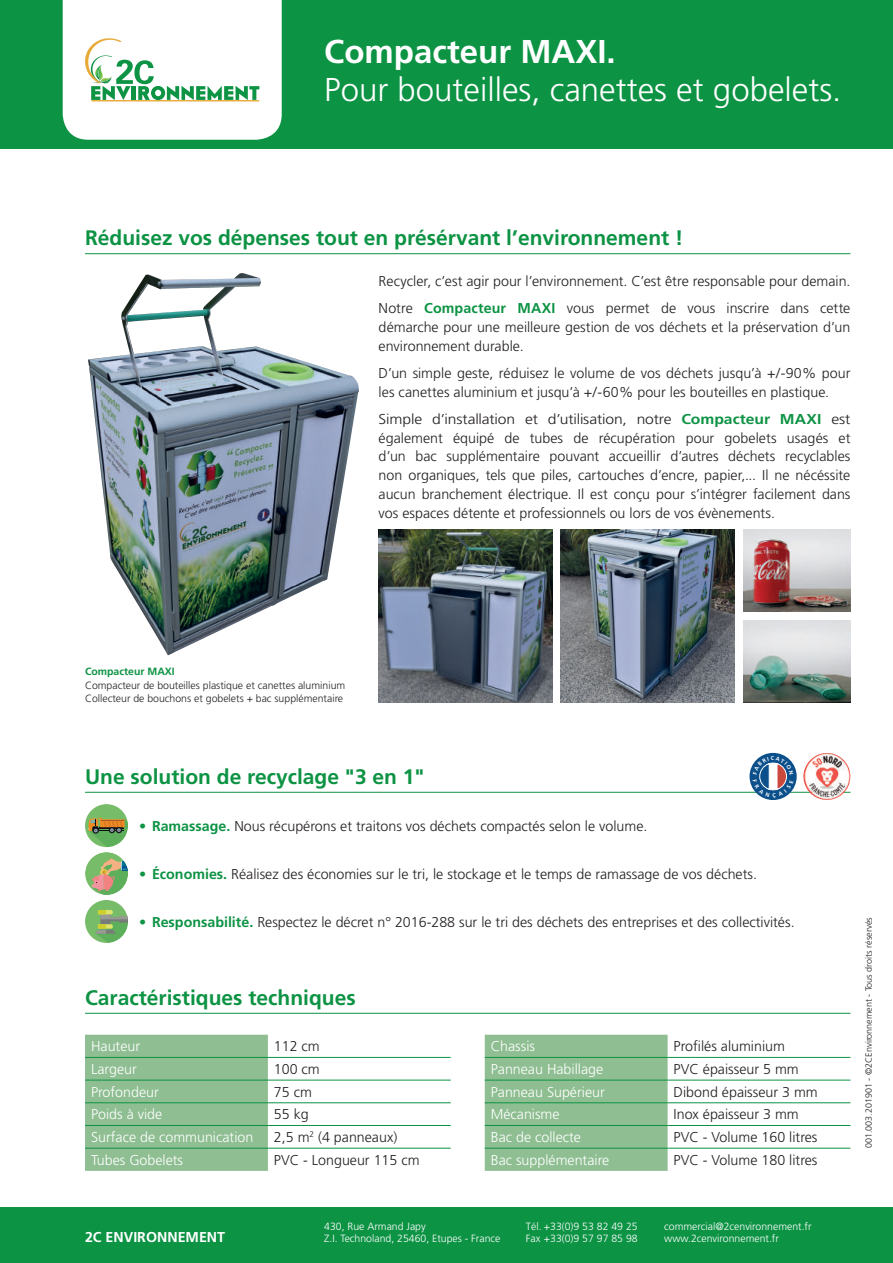
<style>
.page{position:relative;width:893px;height:1263px;background:#fff}
.page>*{position:absolute;margin:0;border:0;box-sizing:border-box;transform-origin:0 0}
.t1{font:300 33px "Frutiger";color:#fff}
.t2{font:700 33px "Frutiger";color:#fff}
.t3{font:700 21px "Frutiger";color:#0d9344}
.t4{font:300 14.25px/18.8px "Frutiger";color:#231f20}
.t5{font:300 14.25px/18.8px "Frutiger";color:#231f20;text-align:justify;scale:1.1 1}
.t6{font:300 14.25px "Frutiger";color:#fff}
.t7{font:700 14.25px "Frutiger";color:#fff}
.t8{font:300 10.5px/12px "Frutiger";color:#fff}
.t9{font:300 10.5px/13.5px "Frutiger";color:#231f20}
.t10{font:700 10.5px "Frutiger";color:#0d9344}
.t11{font:300 9px "Frutiger";color:#231f20}
.s1{font-weight:700;color:#0d9344}
</style>
<div class="page">
<div style="left:0;top:1207px;width:893px;height:56px;background:#0d9344"></div>
<div style="left:0;top:0;width:893px;height:149px;background:#0d9344"></div>
<svg style="left:63px;top:0;width:219px;height:140px;background:#ecf5ee"></svg>
<img style="left:379px;top:529px;width:173px;height:173px">
<img style="left:88px;top:273px;width:271px;height:382px">
<hr style="left:85px;top:253px;width:765px;height:1px;background:#0d9344">
<hr style="left:85px;top:1013px;width:765px;height:1px;background:#0d9344">
<div style="left:485px;top:1035px;width:183px;height:136px;background:#8ebe91"></div>
<hr style="left:485px;top:1057px;width:183px;height:1px;background:#0d9344">
<hr style="left:668px;top:1057px;width:182px;height:1px;background:#0d9344">
<hr style="left:485px;top:1080px;width:183px;height:1px;background:#0d9344">
<hr style="left:668px;top:1080px;width:182px;height:1px;background:#0d9344">
<hr style="left:485px;top:1102px;width:183px;height:1px;background:#0d9344">
<hr style="left:668px;top:1102px;width:182px;height:1px;background:#0d9344">
<hr style="left:485px;top:1125px;width:183px;height:1px;background:#0d9344">
<hr style="left:668px;top:1125px;width:182px;height:1px;background:#0d9344">
<hr style="left:485px;top:1148px;width:183px;height:1px;background:#0d9344">
<hr style="left:668px;top:1148px;width:182px;height:1px;background:#0d9344">
<div style="left:85px;top:1035px;width:183px;height:136px;background:#8ebe91"></div>
<hr style="left:85px;top:1057px;width:183px;height:1px;background:#0d9344">
<hr style="left:268px;top:1057px;width:183px;height:1px;background:#0d9344">
<hr style="left:85px;top:1080px;width:183px;height:1px;background:#0d9344">
<hr style="left:268px;top:1080px;width:183px;height:1px;background:#0d9344">
<hr style="left:85px;top:1102px;width:183px;height:1px;background:#0d9344">
<hr style="left:268px;top:1102px;width:183px;height:1px;background:#0d9344">
<hr style="left:85px;top:1125px;width:183px;height:1px;background:#0d9344">
<hr style="left:268px;top:1125px;width:183px;height:1px;background:#0d9344">
<hr style="left:85px;top:1148px;width:183px;height:1px;background:#0d9344">
<hr style="left:268px;top:1148px;width:183px;height:1px;background:#0d9344">
<hr style="left:85px;top:792px;width:765px;height:1px;background:#0d9344">
<div style="left:85px;top:804px;width:43px;height:43px;background:#77bd69;border-radius:50%"></div>
<svg style="left:88px;top:818px;width:40px;height:29px"></svg>
<div style="left:85px;top:852px;width:43px;height:43px;background:#77bd69;border-radius:50%"></div>
<svg style="left:92px;top:858px;width:36px;height:37px"></svg>
<div style="left:85px;top:900px;width:43px;height:43px;background:#77bd69;border-radius:50%"></div>
<svg style="left:96px;top:910px;width:32px;height:33px"></svg>
<svg style="left:749px;top:753px;width:48px;height:47px"></svg>
<img style="left:803px;top:753px;width:47px;height:47px">
<img style="left:743px;top:620px;width:107px;height:82px">
<img style="left:743px;top:529px;width:107px;height:83px">
<img style="left:561px;top:529px;width:174px;height:173px">
<svg style="left:752px;top:756px;width:42px;height:42px"></svg>
<h1 class="t2" style="left:324px;top:32px;width:293px">Compacteur MAXI.</h1>
<h1 class="t1" style="left:324px;top:70px;width:519px">Pour bouteilles, canettes et gobelets.</h1>
<h2 class="t3" style="left:85px;top:226px;width:600px">Réduisez vos dépenses tout en présérvant l’environnement !</h2>
<p class="t4" style="left:379px;top:267px;width:473px;line-height:27.3px">Recycler, c’est agir pour l’environnement. C’est être responsable pour demain.<br>Notre <span class="s1">Compacteur maxi</span></p>
<p class="t4" style="left:379px;top:299px;width:473px;text-align:justify;text-indent:188px">vous permet de vous inscrire dans cette démarche pour une meilleure gestion de vos déchets et la préservation d’un environnement durable.</p>
<p class="t4" style="left:379px;top:364px;width:473px">D’un simple geste, réduisez le volume de vos déchets jusqu’à +/-90% pour les canettes aluminium et jusqu’à +/-60% pour les bouteilles en plastique.</p>
<p class="t5" style="left:379px;top:410px;width:387px">Simple d’installation et d’utilisation, notre <span class="s1">Compacteur Maxi</span></p>
<p class="t5" style="left:379px;top:410px;width:430px;text-indent:453px">est également équipé de tubes de récupération pour gobelets usagés et d’un bac supplémentaire pouvant accueillir d’autres déchets recyclables non organiques, tels que piles, cartouches d’encre, papier,... Il ne nécéssite aucun branchement électrique. Il est conçu pour s’intégrer facilement dans vos espaces détente et professionnels ou lors de vos évènements.</p>
<p class="t10" style="left:85px;top:665px;width:79px">Compacteur Maxi</p>
<p class="t9" style="left:85px;top:679px;width:262px">Compacteur de bouteilles plastique et canettes aluminium<br>Collecteur de bouchons et gobelets + bac supplémentaire</p>
<h2 class="t3" style="left:85px;top:764px;width:341px">Une solution de recyclage "3 en 1"</h2>
<p class="t4" style="left:139px;top:817px;width:510px"><span class="s1">• Ramassage.</span> Nous récupérons et traitons vos déchets compactés selon le volume.</p>
<p class="t4" style="left:139px;top:865px;width:619px"><span class="s1">• économies.</span> Réalisez des économies sur le tri, le stockage et le temps de ramassage de vos déchets.</p>
<p class="t4" style="left:139px;top:913px;width:657px"><span class="s1">• Responsabilité.</span> Respectez le décret n° 2016-288 sur le tri des déchets des entreprises et des collectivités.</p>
<h2 class="t3" style="left:85px;top:985px;width:272px">Caractéristiques techniques</h2>
<p class="t6" style="left:91px;top:1038px;width:51px">Hauteur</p>
<p class="t4" style="left:274px;top:1037px;width:47px">112 cm</p>
<p class="t6" style="left:91px;top:1061px;width:47px">Largeur</p>
<p class="t4" style="left:274px;top:1060px;width:47px">100 cm</p>
<p class="t6" style="left:91px;top:1084px;width:69px">Profondeur</p>
<p class="t4" style="left:274px;top:1083px;width:40px">75 cm</p>
<p class="t6" style="left:91px;top:1106px;width:73px">Poids à vide</p>
<p class="t4" style="left:274px;top:1105px;width:36px">55 kg</p>
<p class="t6" style="left:91px;top:1129px;width:164px">Surface de communication</p>
<p class="t4" style="left:274px;top:1128px;width:125px">2,5 m<sup>2</sup> (4 panneaux)</p>
<p class="t6" style="left:91px;top:1152px;width:94px">Tubes Gobelets</p>
<p class="t4" style="left:274px;top:1151px;width:147px">PVC - Longueur 115 cm</p>
<p class="t6" style="left:491px;top:1038px;width:46px">Chassis</p>
<p class="t4" style="left:674px;top:1037px;width:113px">Profilés aluminium</p>
<p class="t6" style="left:491px;top:1061px;width:114px">Panneau Habillage</p>
<p class="t4" style="left:674px;top:1060px;width:127px">PVC épaisseur 5 mm</p>
<p class="t6" style="left:491px;top:1084px;width:116px">Panneau Supérieur</p>
<p class="t4" style="left:674px;top:1083px;width:146px">Dibond épaisseur 3 mm</p>
<p class="t6" style="left:491px;top:1106px;width:70px">Mécanisme</p>
<p class="t4" style="left:674px;top:1105px;width:127px">Inox épaisseur 3 mm</p>
<p class="t6" style="left:491px;top:1129px;width:92px">Bac de collecte</p>
<p class="t4" style="left:674px;top:1128px;width:145px">PVC - Volume 160 litres</p>
<p class="t6" style="left:491px;top:1152px;width:120px">Bac supplémentaire</p>
<p class="t4" style="left:674px;top:1151px;width:145px">PVC - Volume 180 litres</p>
<p class="t7" style="left:85px;top:1228px;width:142px">2C ENVIRONNEMENT</p>
<p class="t8" style="left:324px;top:1220px;width:178px">430, Rue Armand Japy<br>Z.I. Technoland, 25460, Etupes - France</p>
<p class="t8" style="left:526px;top:1220px;width:113px">Tél. +33(0)9 53 82 49 25<br>Fax +33(0)9 57 97 85 98</p>
<p class="t8" style="left:664px;top:1220px;width:149px">commercial@2cenvironnement.fr www.2cenvironnement.fr</p>
<p class="t11" style="left:863px;top:1148px;width:232px;rotate:-90deg">001.003.201901 - ©2CEnvironnement - Tous droits réservés</p>
</div>
